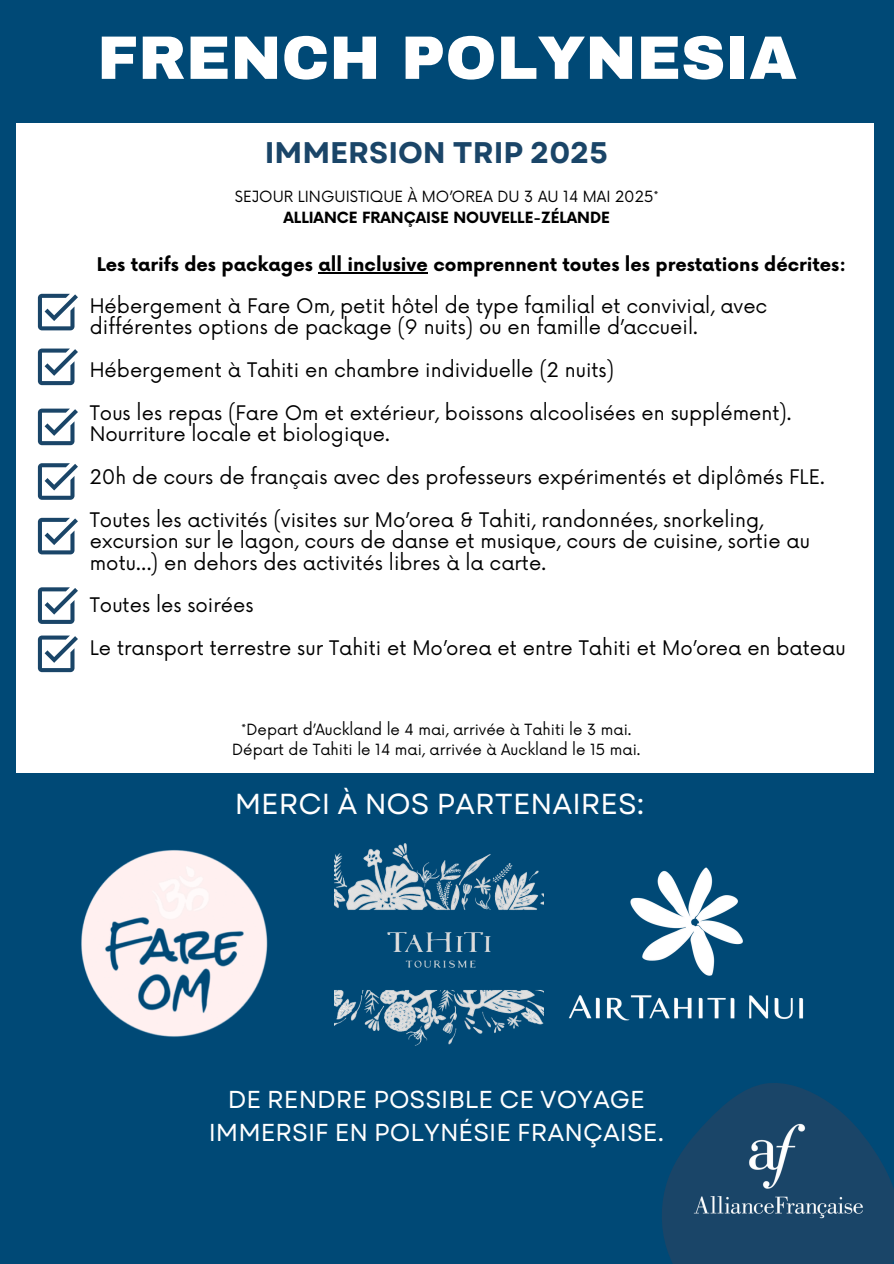
<style>
.page{position:relative;width:894px;height:1264px;background:#fff}
.page>*{position:absolute;margin:0;border:0;box-sizing:border-box;transform-origin:0 0}
.t1{font:900 61.35px "Archivo";color:#fff}
.t2{font:700 29.85px "Garet";color:#1a4568}
.t3{font:28.8px "Garet";color:#fff}
.t4{font:24.45px/33.8px "Garet";color:#fff;text-align:center}
.t5{font:19.65px/21.3px "Now";color:#000}
.t6{font:700 18.45px "Now";color:#000}
.t7{font:15px/20.2px "Now";color:#000;text-align:center}
.s1{font-weight:700}
</style>
<div class="page">
<div style="left:0;top:0;width:893px;height:1263px;background:#004976"></div>
<div style="left:16px;top:123px;width:857px;height:649px;background:#fff"></div>
<svg style="left:38px;top:294px;width:40px;height:36px"></svg>
<svg style="left:38px;top:348px;width:40px;height:37px"></svg>
<svg style="left:38px;top:463px;width:40px;height:37px"></svg>
<svg style="left:38px;top:518px;width:40px;height:36px"></svg>
<svg style="left:38px;top:587px;width:40px;height:37px"></svg>
<svg style="left:38px;top:635px;width:40px;height:37px"></svg>
<svg style="left:38px;top:408px;width:40px;height:37px"></svg>
<hr style="left:318px;top:272px;width:109px;height:2px;background:#000">
<svg style="left:662px;top:1083px;width:231px;height:180px;fill:#1a4568"></svg>
<img style="left:668px;top:1117px;width:225px;height:105px">
<img style="left:81px;top:850px;width:187px;height:187px">
<img style="left:569px;top:867px;width:235px;height:154px">
<img style="left:334px;top:843px;width:209px;height:203px">
<p class="t1" style="left:97px;top:25px;width:701px">FRENCH POLYNESIA</p>
<p class="t2" style="left:265px;top:131px;width:344px">IMMERSION TRIP 2025</p>
<h5 class="t7" style="left:235px;top:187px;width:425px">SEJOUR LINGUISTIQUE À MO’OREA DU 3 AU 14 MAI 2025*<br><span class="s1">ALLIANCE FRANÇAISE NOUVELLE-ZÉLANDE</span></h5>
<h1 class="t6" style="left:97px;top:255px;width:750px">Les tarifs des packages all inclusive comprennent toutes les prestations décrites:</h1>
<h2 class="t5" style="left:90px;top:296px;width:678px">Hébergement à Fare Om, petit hôtel de type familial et convivial, avec différentes options de package (9 nuits) ou en famille d’accueil.</h2>
<h6 class="t5" style="left:90px;top:360px;width:525px">Hébergement à Tahiti en chambre individuelle (2 nuits)</h6>
<p class="t5" style="left:90px;top:403px;width:703px">Tous les repas (Fare Om et extérieur, boissons alcoolisées en supplément).<br>Nourriture locale et biologique.</p>
<p class="t5" style="left:90px;top:467px;width:736px">20h de cours de français avec des professeurs expérimentés et diplômés FLE.</p>
<p class="t5" style="left:90px;top:510px;width:721px">Toutes les activités (visites sur Mo’orea &amp; Tahiti, randonnées, snorkeling, excursion sur le lagon, cours de danse et musique, cours de cuisine, sortie au motu…) en dehors des activités libres à la carte.</p>
<p class="t5" style="left:90px;top:595px;width:165px">Toutes les soirées</p>
<p class="t5" style="left:90px;top:638px;width:757px">Le transport terrestre sur Tahiti et Mo’orea et entre Tahiti et Mo’orea en bateau</p>
<h5 class="t7" style="left:241px;top:720px;width:391px">*Depart d’Auckland le 4 mai, arrivée à Tahiti le 3 mai.</h5>
<p class="t7" style="left:232px;top:740px;width:409px">Départ de Tahiti le 14 mai, arrivée à Auckland le 15 mai.</p>
<h5 class="t3" style="left:235px;top:783px;width:410px">MERCI À NOS PARTENAIRES:</h5>
<h5 class="t4" style="left:209px;top:1082px;width:456px">DE RENDRE POSSIBLE CE VOYAGE<br>IMMERSIF EN POLYNÉSIE FRANÇAISE.</h5>
</div>
